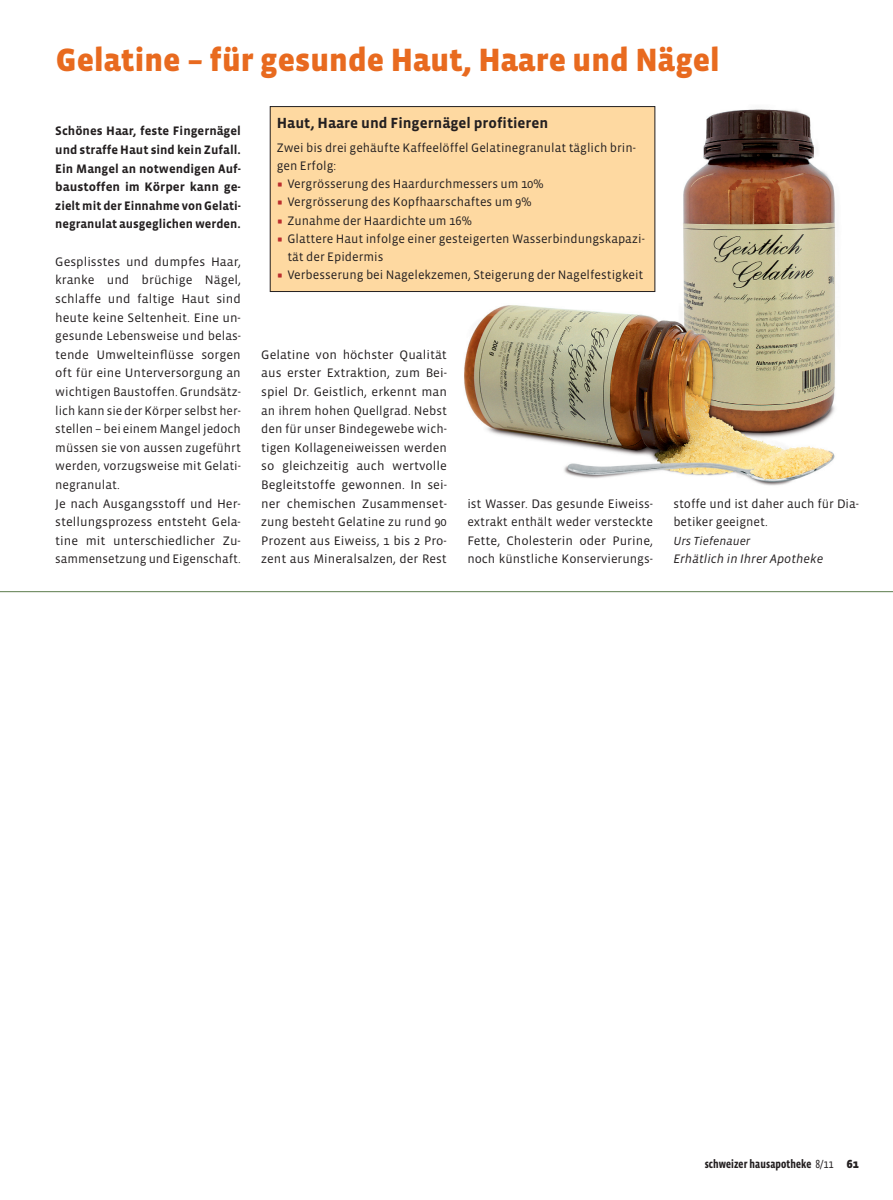
<style>
.page{position:relative;width:893px;height:1200px;background:#fff}
.page>*{position:absolute;margin:0;border:0;box-sizing:border-box;transform-origin:0 0}
.t1{font:900 33px "Vista Sans OT";letter-spacing:.005em;color:#e86a1f}
.t2{font:700 15px "Vista Sans OT";color:#231f20}
.t3{font:12.6px/18.6px "Vista Sans OT";color:#231f20}
.t4{font:700 12.6px/18.6px "Vista Sans OT";color:#231f20;text-align:justify}
.t5{font:italic 12.6px "Vista Sans OT";color:#231f20}
.t6{font:700 12px "Vista Sans Nar OT";letter-spacing:.01em;color:#231f20}
.t7{font:italic 12px "Vista Sans OT";color:#231f20}
.s1{color:#bb2d2d}
.s2{font-weight:400}
.s3{font-family:"Vista Sans OT";font-weight:900}
</style>
<div class="page">
<img style="left:457px;top:106px;width:379px;height:380px">
<hr style="left:0;top:591px;width:893px;height:1px;background:#5b7c4c">
<div style="left:270px;top:106px;width:385px;height:185px;background:#fed9a1"></div>
<div style="left:270px;top:106px;width:385px;height:185px;border:1px solid #231f20"></div>
<h1 class="t1" style="left:56px;top:43px;width:665px">Gelatine – für gesunde Haut, Haare und Nägel</h1>
<p class="t4" style="left:55px;top:122px;width:187px">Schönes Haar, feste Fingernägel und straffe Haut sind kein Zufall.<br>Ein Mangel an notwendigen Auf&shy;baustoffen im Körper kann ge&shy;zielt mit der Einnahme von Gelati&shy;negranulat ausgeglichen werden.</p>
<p class="t3" style="left:55px;top:252px;width:187px">Gesplisstes und dumpfes Haar, kranke und brüchige Nägel, schlaffe und faltige Haut sind heute keine Seltenheit. Eine un&shy;gesunde Lebensweise und belas&shy;tende Umwelteinflüsse sorgen oft für eine Unterversorgung an wichtigen Baustoffen. Grundsätz&shy;lich kann sie der Körper selbst her&shy;stellen – bei einem Mangel jedoch müssen sie von aussen zugeführt werden, vorzugsweise mit Gelati&shy;negranulat.<br>Je nach Ausgangsstoff und Her&shy;stellungsprozess entsteht Gela&shy;tine mit unterschiedlicher Zu&shy;sammensetzung und Eigenschaft.</p>
<p class="t2" style="left:277px;top:115px;width:273px">Haut, Haare und Fingernägel profitieren</p>
<p class="t3" style="left:277px;top:139px;width:361px">Zwei bis drei gehäufte Kaffeelöffel Gelatinegranulat täglich brin-</p>
<p class="t3" style="left:277px;top:157px;width:61px">gen Erfolg:</p>
<p class="t3" style="left:277px;top:175px;width:268px"><span class="s1">N</span> Vergrösserung des Haardurchmessers um 10%</p>
<p class="t3" style="left:277px;top:193px;width:256px"><span class="s1">N</span> Vergrösserung des Kopfhaarschaftes um 9%</p>
<p class="t3" style="left:277px;top:211px;width:197px"><span class="s1">N</span> Zunahme der Haardichte um 16%</p>
<p class="t3" style="left:277px;top:229px;width:370px"><span class="s1">N</span> Glattere Haut infolge einer gesteigerten Wasserbindungskapazi-</p>
<p class="t3" style="left:287px;top:247px;width:98px">tät der Epidermis</p>
<p class="t3" style="left:277px;top:265px;width:368px"><span class="s1">N</span> Verbesserung bei Nagelekzemen, Steigerung der Nagelfestigkeit</p>
<p class="t3" style="left:261px;top:345px;width:187px;text-align:justify">Gelatine von höchster Qualität aus erster Extraktion, zum Bei&shy;spiel Dr. Geistlich, erkennt man an ihrem hohen Quellgrad. Nebst den für unser Bindegewebe wich&shy;tigen Kollageneiweissen werden so gleichzeitig auch wertvolle Begleitstoffe gewonnen. In sei&shy;ner chemischen Zusammenset&shy;zung besteht Gelatine zu rund 90<br>Prozent aus Eiweiss, 1 bis 2 Pro&shy;zent aus Mineralsalzen, der Rest</p>
<p class="t3" style="left:467px;top:494px;width:187px;text-align:justify">ist Wasser. Das gesunde Eiweiss&shy;extrakt enthält weder versteckte Fette, Cholesterin oder Purine, noch künstliche Konservierungs-</p>
<p class="t3" style="left:673px;top:494px;width:187px">stoffe und ist daher auch für Dia&shy;betiker geeignet.</p>
<p class="t7" style="left:673px;top:534px;width:79px">Urs Tiefenauer</p>
<p class="t5" style="left:673px;top:552px;width:151px">Erhätlich in Ihrer Apotheke</p>
<p class="t6" style="left:705px;top:1157px;width:156px">schweizer hausapotheke <span class="s2">8/11</span> <span class="s3">61</span></p>
</div>
